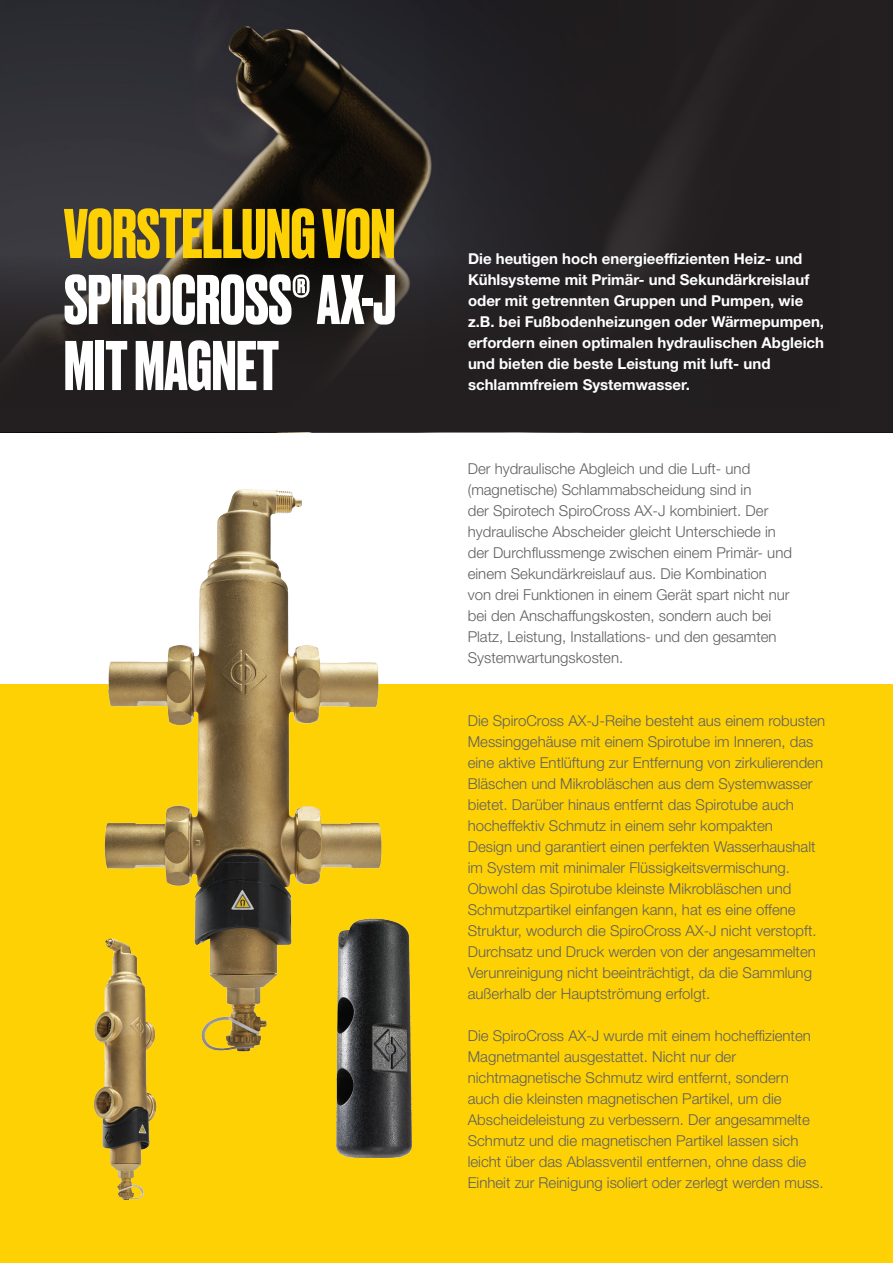
<style>
.page{position:relative;width:893px;height:1263px;background:#fff}
.page>*{position:absolute;margin:0;border:0;box-sizing:border-box;transform-origin:0 0}
.t1{font:700 66px "Druk";color:#fff}
.t2{font:700 66px "Druk";color:#fed105}
.t3{font:300 15px/21px "Helvetica Neue LT Pro";color:#5f5f62}
.t4{font:700 15px/21px "Helvetica Neue LT Pro";color:#fff}
</style>
<div class="page">
<div style="left:0;top:684px;width:893px;height:579px;background:#fed105"></div>
<img style="left:104px;top:489px;width:278px;height:563px">
<img style="left:0;top:0;width:425px;height:255px">
<svg style="left:0;top:255px;width:425px;height:177px;background:#242121"></svg>
<div style="left:425px;top:0;width:468px;height:432px;background:#231f20"></div>
<img style="left:93px;top:921px;width:123px;height:279px">
<img style="left:281px;top:877px;width:131px;height:282px">
<p class="t2" style="left:64px;top:188px;width:333px">VORSTELLUNG VON</p>
<p class="t1" style="left:64px;top:254px;width:333px">SPIROCROSS® AX-J</p>
<p class="t1" style="left:64px;top:320px;width:216px">MIT MAGNET</p>
<p class="t4" style="left:468px;top:248px;width:343px">Die heutigen hoch energieeffizienten Heiz- und<br>Kühlsysteme mit Primär- und Sekundärkreislauf oder mit getrennten Gruppen und Pumpen, wie</p>
<p class="t4" style="left:468px;top:311px;width:358px">z.B. bei Fußbodenheizungen oder Wärmepumpen, erfordern einen optimalen hydraulischen Abgleich und bieten die beste Leistung mit luft- und schlammfreiem Systemwasser.</p>
<p class="t3" style="left:468px;top:458px;width:326px">Der hydraulische Abgleich und die Luft- und (magnetische) Schlammabscheidung sind in<br>der Spirotech SpiroCross AX-J kombiniert. Der hydraulische Abscheider gleicht Unterschiede in der Durchflussmenge zwischen einem Primär- und einem Sekundärkreislauf aus. Die Kombination von drei Funktionen in einem Gerät spart nicht nur bei den Anschaffungskosten, sondern auch bei Platz, Leistung, Installations- und den gesamten Systemwartungskosten.</p>
<p class="t3" style="left:468px;top:710px;width:359px">Die SpiroCross AX-J-Reihe besteht aus einem robusten Messinggehäuse mit einem Spirotube im Inneren, das eine aktive Entlüftung zur Entfernung von zirkulierenden Bläschen und Mikrobläschen aus dem Systemwasser bietet. Darüber hinaus entfernt das Spirotube auch hocheffektiv Schmutz in einem sehr kompakten<br>Design und garantiert einen perfekten Wasserhaushalt im System mit minimaler Flüssigkeitsvermischung.<br>Obwohl das Spirotube kleinste Mikrobläschen und Schmutzpartikel einfangen kann, hat es eine offene Struktur, wodurch die SpiroCross AX-J nicht verstopft.<br>Durchsatz und Druck werden von der angesammelten Verunreinigung nicht beeinträchtigt, da die Sammlung außerhalb der Hauptströmung erfolgt.</p>
<p class="t3" style="left:468px;top:1025px;width:357px">Die SpiroCross AX-J wurde mit einem hocheffizienten Magnetmantel ausgestattet. Nicht nur der nichtmagnetische Schmutz wird entfernt, sondern auch die kleinsten magnetischen Partikel, um die Abscheideleistung zu verbessern. Der angesammelte Schmutz und die magnetischen Partikel lassen sich leicht über das Ablassventil entfernen, ohne dass die Einheit zur Reinigung isoliert oder zerlegt werden muss.</p>
</div>
